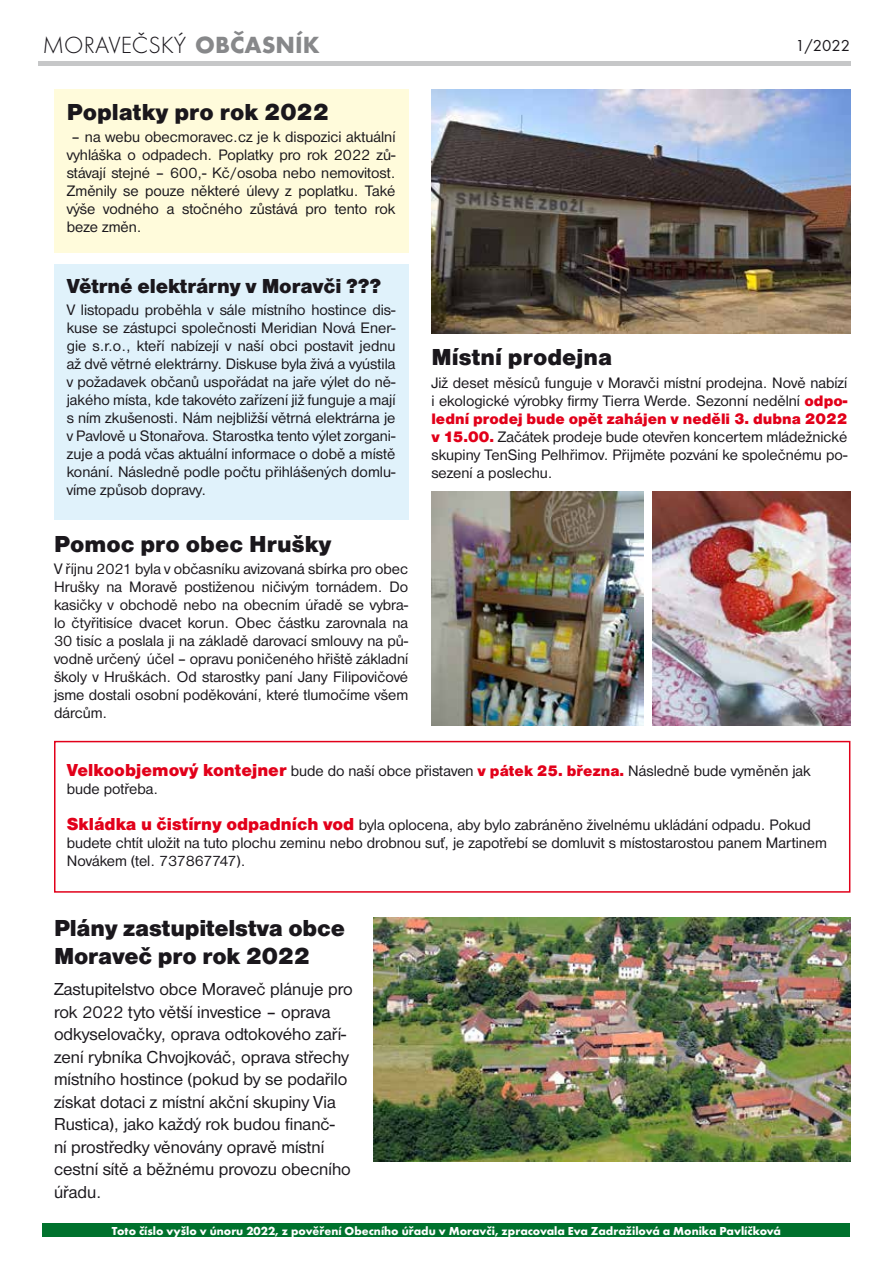
<style>
.page{position:relative;width:893px;height:1263px;background:#fff}
.page>*{position:absolute;margin:0;border:0;box-sizing:border-box;transform-origin:0 0}
.t1{font:24.3px "Futura TEE Ligh";color:#1a171c}
.t2{font:24px/28.8px "Nimbus San DEE Blac";color:#1a171c}
.t3{font:21px "Nimbus San DEE Blac";letter-spacing:-.01em;color:#1a171c}
.t4{font:18px/22.5px "Nimbus San DEE";color:#1a171c}
.t5{font:16.5px "Futura TEE";color:#1a171c}
.t6{font:15.75px/18px "Nimbus San DEE";color:#1a171c;text-align:justify}
.t7{font:15.75px "Nimbus San DEE Blac";color:#e2001a}
.t8{font:700 12px "Futura TEE";color:#fff}
.s1{font-family:"Futura TEE";font-weight:700;color:#87888a}
.s2{font-family:"Nimbus San DEE Blac";color:#e2001a}
.s3{font-family:"Nimbus San DEE Blac";font-size:18px;color:#e2001a}
</style>
<div class="page">
<hr style="left:38px;top:61px;width:812px;height:4px;background:#c6c7c8">
<div style="left:54px;top:264px;width:354px;height:256px;background:#e0f2fb"></div>
<div style="left:54px;top:89px;width:354px;height:163px;background:#fffbdb"></div>
<img style="left:431px;top:89px;width:419px;height:244px">
<img style="left:653px;top:492px;width:197px;height:234px">
<img style="left:431px;top:492px;width:213px;height:234px">
<div style="left:54px;top:741px;width:796px;height:152px;border:2px solid #e2001a"></div>
<div style="left:43px;top:1223px;width:807px;height:14px;background:#00722d"></div>
<img style="left:373px;top:918px;width:477px;height:243px">
<h1 class="t1" style="left:43px;top:31px;width:279px">MORAVEČSKÝ <span class="s1">OBČASNÍK</span></h1>
<p class="t5" style="left:795px;top:35px;width:56px">1/2022</p>
<h2 class="t2" style="left:67px;top:98px;width:264px">Poplatky pro rok 2022</h2>
<p class="t6" style="left:67px;top:128px;width:330px">– na webu obecmoravec.cz je k dispozici aktuální vyhláška o odpadech. Poplatky pro rok 2022 zů&shy;stávají stejné – 600,- Kč/osoba nebo nemovitost.<br>Změnily se pouze některé úlevy z poplatku. Také výše vodného a stočného zůstává pro tento rok beze změn.</p>
<h3 class="t3" style="left:67px;top:274px;width:316px">Větrné elektrárny v Moravči ???</h3>
<p class="t6" style="left:67px;top:301px;width:330px">V listopadu proběhla v sále místního hostince dis&shy;kuse se zástupci společnosti Meridian Nová Ener&shy;gie s.r.o., kteří nabízejí v naší obci postavit jednu až dvě větrné elektrárny. Diskuse byla živá a vyústila v požadavek občanů uspořádat na jaře výlet do ně&shy;jakého místa, kde takovéto zařízení již funguje a mají s ním zkušenosti. Nám nejbližší větrná elektrárna je v Pavlově u Stonařova. Starostka tento výlet zorgani&shy;zuje a podá včas aktuální informace o době a místě konání. Následně podle počtu přihlášených domlu&shy;víme způsob dopravy.</p>
<h2 class="t2" style="left:54px;top:529px;width:279px">Pomoc pro obec Hrušky</h2>
<p class="t6" style="left:54px;top:560px;width:356px">V říjnu 2021 byla v občasníku avizovaná sbírka pro obec Hrušky na Moravě postiženou ničivým tornádem. Do kasičky v obchodě nebo na obecním úřadě se vybra&shy;lo čtyřitisíce dvacet korun. Obec částku zarovnala na 30 tisíc a poslala ji na základě darovací smlouvy na pů&shy;vodně určený účel – opravu poničeného hřiště základní školy v Hruškách. Od starostky paní Jany Filipovičové jsme dostali osobní poděkování, které tlumočíme všem dárcům.</p>
<h2 class="t2" style="left:431px;top:343px;width:182px">Místní prodejna</h2>
<p class="t6" style="left:431px;top:374px;width:417px">Již deset měsíců funguje v Moravči místní prodejna. Nově nabízí i ekologické výrobky firmy Tierra Werde. Sezonní nedělní <span class="s2">odpo-</span></p>
<p class="t7" style="left:431px;top:409px;width:417px">lední prodej bude opět zahájen v neděli 3. dubna 2022</p>
<p class="t6" style="left:431px;top:428px;width:417px"><span class="s2">v 15.00.</span> Začátek prodeje bude otevřen koncertem mládežnické skupiny TenSing Pelhřimov. Přijměte pozvání ke společnému po&shy;sezení a poslechu.</p>
<p class="t6" style="left:67px;top:762px;width:745px"><span class="s3">Velkoobjemový kontejner</span> bude do naší obce přistaven <span class="s2">v pátek 25. března.</span> Následně bude vyměněn jak bude potřeba.</p>
<p class="t6" style="left:67px;top:816px;width:762px;text-align:left"><span class="s3">Skládka u čistírny odpadních vod</span> byla oplocena, aby bylo zabráněno živelnému ukládání odpadu. Pokud budete chtít uložit na tuto plochu zeminu nebo drobnou suť, je zapotřebí se domluvit s místostarostou panem Martinem<br>Novákem (tel. 737867747).</p>
<h2 class="t2" style="left:54px;top:913px;width:292px">Plány zastupitelstva obce<br>Moraveč pro rok 2022</h2>
<p class="t4" style="left:54px;top:978px;width:300px">Zastupitelstvo obce Moraveč plánuje pro rok 2022 tyto větší investice – oprava odkyselovačky, oprava odtokového zaří&shy;zení rybníka Chvojkováč, oprava střechy místního hostince (pokud by se podařilo získat dotaci z místní akční skupiny Via Rustica), jako každý rok budou finanč-<br>ní prostředky věnovány opravě místní cestní sítě a běžnému provozu obecního úřadu.</p>
<p class="t8" style="left:112px;top:1223px;width:671px">Toto číslo vyšlo v únoru 2022, z pověření Obecního úřadu v Moravči, zpracovala Eva Zadražilová a Monika Pavlíčková</p>
</div>
